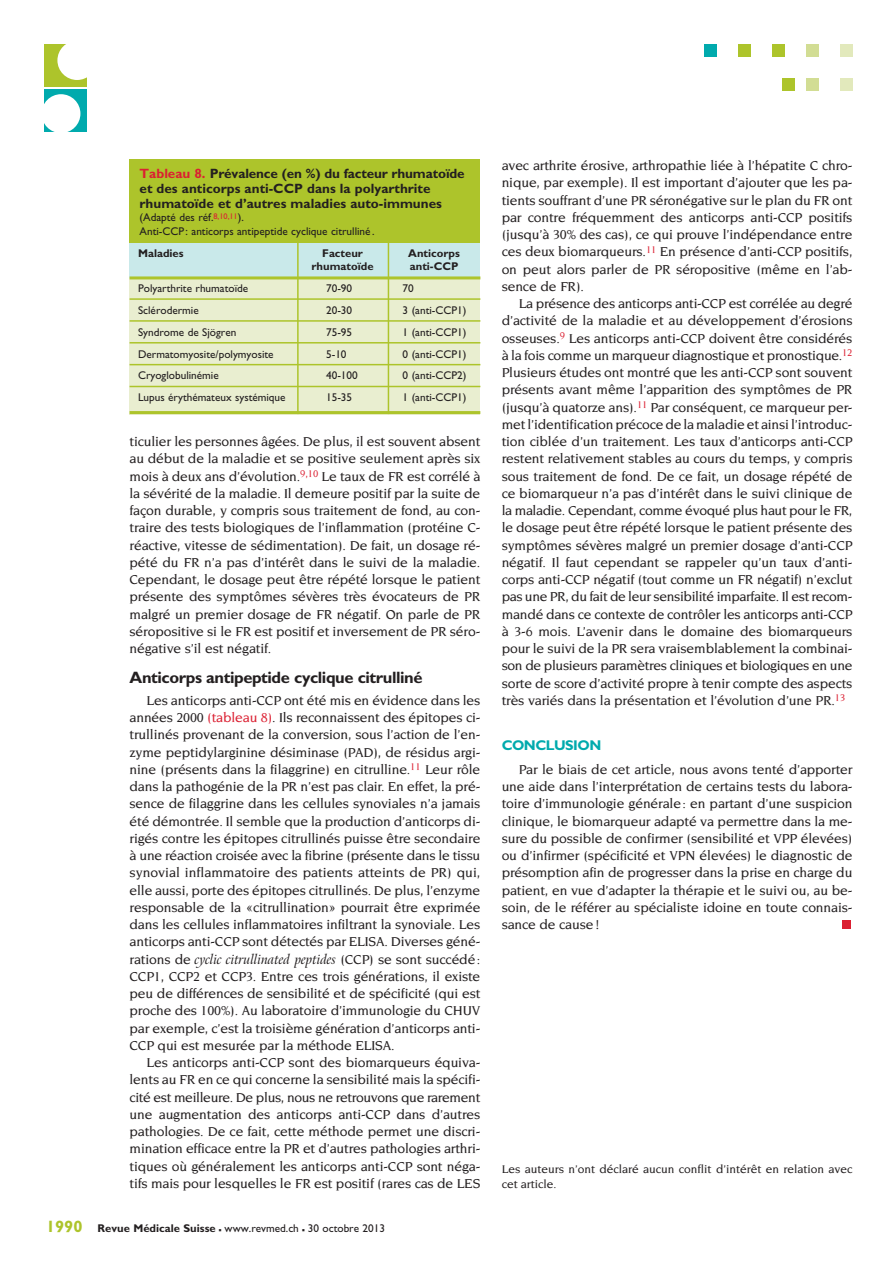
<style>
.page{position:relative;width:893px;height:1263px;background:#fff}
.page>*{position:absolute;margin:0;border:0;box-sizing:border-box;transform-origin:0 0}
.t1{font:700 16.5px "Gill Sans";letter-spacing:-.025em;color:#231f20}
.t2{font:700 14.1px "Gill Sans";letter-spacing:-.035em;color:#00aaad}
.t3{font:500 13.95px/17.2px "Novarese";letter-spacing:-.01em;color:#231f20;text-align:justify}
.t4{font:700 13.5px/15px "Gill Sans";color:#231f20}
.t5{font:500 12px/15px "Novarese";color:#231f20}
.t6{font:11.25px/13.5px "Gill Sans";color:#231f20}
.t7{font:700 11.25px "Gill Sans";color:#231f20}
.s1{color:#db2032}
.s2{font-family:"Arrus BT";font-weight:400;font-style:italic}
.s3{font-weight:700;font-size:16.5px;color:#adc42b}
.s4{font-weight:700}
.s5{font-weight:700;font-size:16.5px}
</style>
<div class="page">
<div style="left:840px;top:45px;width:12px;height:12px;background:#e2e9bc"></div>
<div style="left:806px;top:45px;width:12px;height:12px;background:#d2dd94"></div>
<div style="left:772px;top:45px;width:12px;height:12px;background:#adc42b"></div>
<div style="left:738px;top:45px;width:12px;height:12px;background:#adc42b"></div>
<div style="left:704px;top:45px;width:12px;height:12px;background:#00aaad"></div>
<div style="left:840px;top:79px;width:12px;height:12px;background:#e2e9bc"></div>
<div style="left:806px;top:79px;width:12px;height:12px;background:#d2dd94"></div>
<div style="left:782px;top:79px;width:13px;height:12px;background:#adc42b"></div>
<div style="left:842px;top:920px;width:9px;height:9px;background:#db2032"></div>
<div style="left:45px;top:45px;width:42px;height:42px;background:#adc42b"></div>
<div style="left:57px;top:41px;width:40px;height:39px;background:#fff;border-radius:50%"></div>
<div style="left:45px;top:89px;width:42px;height:43px;background:#00aaad"></div>
<div style="left:42px;top:94px;width:38px;height:39px;background:#fff;border-radius:50%"></div>
<div style="left:130px;top:278px;width:350px;height:136px;background:#e9eed0"></div>
<div style="left:130px;top:236px;width:350px;height:42px;background:#c9e9ea"></div>
<hr style="left:130px;top:276px;width:350px;height:3px;background:#adc42b">
<hr style="left:130px;top:298px;width:350px;height:2px;background:#adc42b">
<hr style="left:130px;top:320px;width:350px;height:2px;background:#adc42b">
<hr style="left:130px;top:342px;width:350px;height:1px;background:#adc42b">
<hr style="left:130px;top:364px;width:350px;height:1px;background:#adc42b">
<hr style="left:130px;top:386px;width:350px;height:1px;background:#adc42b">
<hr style="left:297px;top:240px;width:2px;height:174px;background:#adc42b">
<hr style="left:388px;top:242px;width:1px;height:172px;background:#adc42b">
<hr style="left:130px;top:411px;width:350px;height:3px;background:#adc42b">
<div style="left:130px;top:159px;width:350px;height:84px;background:#adc42b"></div>
<p class="t4" style="left:140px;top:166px;width:327px"><span class="s1">Tableau 8.</span> Prévalence (en %) du facteur rhumatoïde et des anticorps anti-CCP dans la polyarthrite rhumatoïde et d’autres maladies auto-immunes</p>
<p class="t6" style="left:140px;top:211px;width:236px">(Adapté des réf.<sup>8,10,11</sup>).<br>Anti-CCP: anticorps antipeptide cyclique citrulliné .</p>
<p class="t7" style="left:138px;top:246px;width:47px">Maladies</p>
<p class="t7" style="left:322px;top:246px;width:42px">Facteur</p>
<p class="t7" style="left:408px;top:246px;width:53px">Anticorps</p>
<p class="t7" style="left:312px;top:260px;width:63px">rhumatoïde</p>
<p class="t7" style="left:410px;top:260px;width:50px">anti-CCP</p>
<p class="t6" style="left:138px;top:281px;width:112px">Polyarthrite rhumatoïde</p>
<p class="t6" style="left:326px;top:281px;width:28px">70-90</p>
<p class="t6" style="left:403px;top:281px;width:13px">70</p>
<p class="t6" style="left:138px;top:303px;width:62px">Sclérodermie</p>
<p class="t6" style="left:326px;top:303px;width:28px">20-30</p>
<p class="t6" style="left:403px;top:303px;width:65px">3 (anti-CCP1)</p>
<p class="t6" style="left:138px;top:325px;width:100px">Syndrome de Sjögren</p>
<p class="t6" style="left:326px;top:325px;width:28px">75-95</p>
<p class="t6" style="left:403px;top:325px;width:65px">1 (anti-CCP1)</p>
<p class="t6" style="left:138px;top:347px;width:137px">Dermatomyosite/polymyosite</p>
<p class="t6" style="left:326px;top:347px;width:22px">5-10</p>
<p class="t6" style="left:403px;top:347px;width:65px">0 (anti-CCP1)</p>
<p class="t6" style="left:138px;top:369px;width:82px">Cryoglobulinémie</p>
<p class="t6" style="left:326px;top:369px;width:33px">40-100</p>
<p class="t6" style="left:403px;top:369px;width:65px">0 (anti-CCP2)</p>
<p class="t6" style="left:138px;top:391px;width:149px">Lupus érythémateux systémique</p>
<p class="t6" style="left:326px;top:391px;width:28px">15-35</p>
<p class="t6" style="left:403px;top:391px;width:65px">1 (anti-CCP1)</p>
<p class="t3" style="left:130px;top:433px;width:352px">ticulier les personnes âgées. De plus, il est souvent absent au début de la maladie et se positive seulement après six mois à deux ans d’évolution.<sup>9,10</sup> Le taux de FR est corrélé à la sévérité de la maladie. Il demeure positif par la suite de façon durable, y compris sous traitement de fond, au con&shy;traire des tests biologiques de l’inflammation (protéine C&shy;réactive, vitesse de sédimentation). De fait, un dosage ré&shy;pété du FR n’a pas d’intérêt dans le suivi de la maladie.<br>Cependant, le dosage peut être répété lorsque le patient présente des symptômes sévères très évocateurs de PR malgré un premier dosage de FR négatif. On parle de PR séropositive si le FR est positif et inversement de PR séro&shy;négative s’il est négatif.</p>
<p class="t1" style="left:130px;top:668px;width:295px">Anticorps antipeptide cyclique citrulliné</p>
<p class="t3" style="left:130px;top:691px;width:352px;text-indent:17px">Les anticorps anti-CCP ont été mis en évidence dans les années 2000 <span class="s1">(tableau 8)</span>. Ils reconnaissent des épitopes ci&shy;trullinés provenant de la conversion, sous l’action de l’en&shy;zyme peptidylarginine désiminase (PAD), de résidus argi&shy;nine (présents dans la filaggrine) en citrulline.<sup>11</sup> Leur rôle dans la pathogénie de la PR n’est pas clair. En effet, la pré&shy;sence de filaggrine dans les cellules synoviales n’a jamais été démontrée. Il semble que la production d’anticorps di&shy;rigés contre les épitopes citrullinés puisse être secondaire à une réaction croisée avec la fibrine (présente dans le tissu synovial inflammatoire des patients atteints de PR) qui, elle aussi, porte des épitopes citrullinés. De plus, l’enzyme responsable de la «citrullination» pourrait être exprimée dans les cellules inflammatoires infiltrant la synoviale. Les anticorps anti-CCP sont détectés par ELISA. Diverses géné&shy;rations de <span class="s2">cyclic citrullinated peptides</span> (CCP) se sont succédé:<br>CCP1, CCP2 et CCP3. Entre ces trois générations, il existe peu de différences de sensibilité et de spécificité (qui est proche des 100%). Au laboratoire d’immunologie du CHUV par exemple, c’est la troisième génération d’anticorps anti-CCP qui est mesurée par la méthode ELISA.</p>
<p class="t3" style="left:130px;top:1054px;width:352px;text-indent:17px">Les anticorps anti-CCP sont des biomarqueurs équiva&shy;lents au FR en ce qui concerne la sensibilité mais la spécifi&shy;cité est meilleure. De plus, nous ne retrouvons que rarement une augmentation des anticorps anti-CCP dans d’autres pathologies. De ce fait, cette méthode permet une discri&shy;mination efficace entre la PR et d’autres pathologies arthri&shy;tiques où généralement les anticorps anti-CCP sont néga&shy;tifs mais pour lesquelles le FR est positif (rares cas de LES</p>
<p class="t6" style="left:46px;top:1221px;width:341px"><span class="s3">1990</span> <span class="s4">Revue Médicale Suisse</span> <span class="s5">–</span> www.revmed.ch <span class="s5">–</span> 30 octobre 2013</p>
<p class="t3" style="left:502px;top:157px;width:352px">avec arthrite érosive, arthropathie liée à l’hépatite C chro&shy;nique, par exemple). Il est important d’ajouter que les pa&shy;tients souffrant d’une PR séronégative sur le plan du FR ont par contre fréquemment des anticorps anti-CCP positifs (jusqu’à 30% des cas), ce qui prouve l’indépendance entre ces deux biomarqueurs.<sup>11</sup> En présence d’anti-CCP positifs, on peut alors parler de PR séropositive (même en l’ab&shy;sence de FR).</p>
<p class="t3" style="left:502px;top:295px;width:352px;text-indent:17px">La présence des anticorps anti-CCP est corrélée au degré d’activité de la maladie et au développement d’érosions osseuses.<sup>9</sup> Les anticorps anti-CCP doivent être considérés à la fois comme un marqueur diagnostique et pronostique.<sup>12<br></sup>Plusieurs études ont montré que les anti-CCP sont souvent présents avant même l’apparition des symptômes de PR (jusqu’à quatorze ans).<sup>11</sup> Par conséquent, ce marqueur per&shy;met l’identification précoce de la maladie et ainsi l’introduc&shy;tion ciblée d’un traitement. Les taux d’anticorps anti-CCP restent relativement stables au cours du temps, y compris sous traitement de fond. De ce fait, un dosage répété de ce biomarqueur n’a pas d’intérêt dans le suivi clinique de la maladie. Cependant, comme évoqué plus haut pour le FR, le dosage peut être répété lorsque le patient présente des symptômes sévères malgré un premier dosage d’anti-CCP négatif. Il faut cependant se rappeler qu’un taux d’anti&shy;corps anti-CCP négatif (tout comme un FR négatif) n’exclut pas une PR, du fait de leur sensibilité imparfaite. Il est recom&shy;mandé dans ce contexte de contrôler les anticorps anti-CCP à 3-6 mois. L’avenir dans le domaine des biomarqueurs pour le suivi de la PR sera vraisemblablement la combinai&shy;son de plusieurs paramètres cliniques et biologiques en une sorte de score d’activité propre à tenir compte des aspects très variés dans la présentation et l’évolution d’une PR.<sup>13</sup></p>
<p class="t2" style="left:502px;top:737px;width:101px">CONCLUSION</p>
<p class="t3" style="left:502px;top:760px;width:352px;text-indent:17px">Par le biais de cet article, nous avons tenté d’apporter une aide dans l’interprétation de certains tests du labora&shy;toire d’immunologie générale: en partant d’une suspicion clinique, le biomarqueur adapté va permettre dans la me&shy;sure du possible de confirmer (sensibilité et VPP élevées) ou d’infirmer (spécificité et VPN élevées) le diagnostic de présomption afin de progresser dans la prise en charge du patient, en vue d’adapter la thérapie et le suivi ou, au be&shy;soin, de le référer au spécialiste idoine en toute connais&shy;sance de cause!</p>
<p class="t5" style="left:502px;top:1161px;width:352px">Les auteurs n’ont déclaré aucun conflit d’intérêt en relation avec cet article.</p>
</div>
